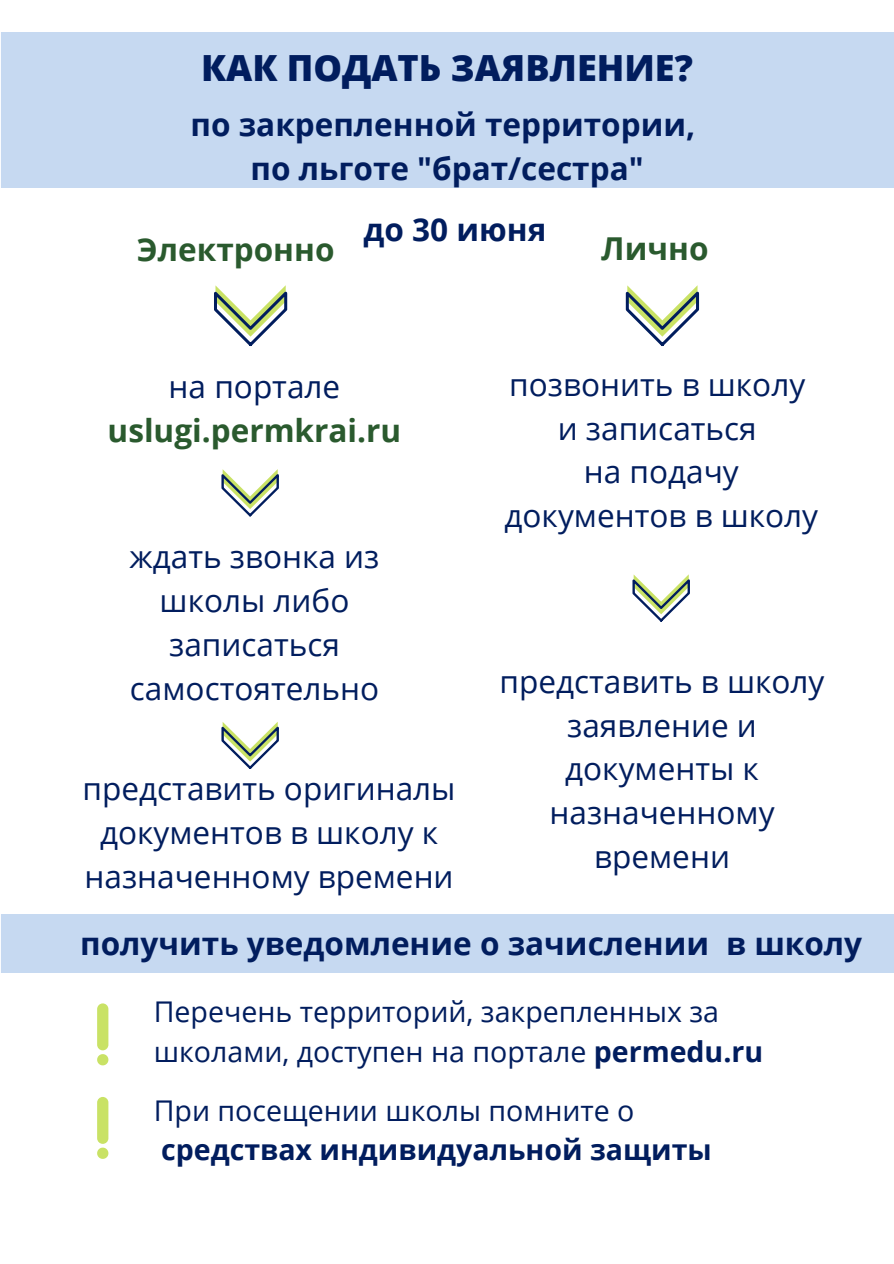
<style>
.page{position:relative;width:894px;height:1264px;background:#fff}
.page>*{position:absolute;margin:0;border:0;box-sizing:border-box;transform-origin:0 0}
.t1{font:800 36px "Open Sans";color:#011d5e}
.t2{font:31.5px/44px "Open Sans";color:#011d5e;text-align:center}
.t3{font:700 31.5px/44px "Open Sans";color:#011d5e;text-align:center}
.t4{font:700 31.5px "Open Sans";color:#2a5a2e}
.t5{font:28.5px/39.9px "Open Sans";color:#011d5e}
.t6{font:700 28.5px "Open Sans";color:#011d5e}
.s1{font-weight:700}
</style>
<div class="page">
<svg style="left:214px;top:285px;width:73px;height:61px"></svg>
<svg style="left:625px;top:285px;width:73px;height:61px"></svg>
<svg style="left:221px;top:722px;width:58px;height:47px"></svg>
<svg style="left:221px;top:469px;width:58px;height:47px"></svg>
<svg style="left:632px;top:574px;width:57px;height:47px"></svg>
<svg style="left:97px;top:1054px;width:11px;height:11px"></svg>
<div style="left:97px;top:1003px;width:11px;height:47px;background:#c9e265;border-radius:6px"></div>
<svg style="left:97px;top:1147px;width:11px;height:11px"></svg>
<div style="left:97px;top:1096px;width:11px;height:47px;background:#c9e265;border-radius:6px"></div>
<p class="t1" style="left:201px;top:42px;width:493px">КАК ПОДАТЬ ЗАЯВЛЕНИЕ?</p>
<p class="t3" style="left:190px;top:102px;width:506px">по закрепленной территории, по льготе "брат/сестра"</p>
<p class="t3" style="left:363px;top:207px;width:184px">до 30 июня</p>
<p class="t4" style="left:137px;top:227px;width:199px">Электронно</p>
<p class="t4" style="left:601px;top:226px;width:109px">Лично</p>
<p class="t2" style="left:169px;top:364px;width:173px">на портале</p>
<p class="t4" style="left:108px;top:408px;width:295px">uslugi.permkrai.ru</p>
<p class="t2" style="left:129px;top:534px;width:251px">ждать звонка из школы либо записаться самостоятельно</p>
<p class="t2" style="left:83px;top:765px;width:374px">представить оригиналы документов в школу к назначенному времени</p>
<p class="t2" style="left:504px;top:361px;width:315px">позвонить в школу и записаться<br>на подачу документов в школу</p>
<p class="t2" style="left:499px;top:658px;width:326px">представить в школу заявление и документы к назначенному времени</p>
<p class="t3" style="left:80px;top:920px;width:783px">получить уведомление о зачислении в школу</p>
<p class="t5" style="left:154px;top:990px;width:610px">Перечень территорий, закрепленных за школами, доступен на портале <span class="s1">permedu.ru</span></p>
<p class="t5" style="left:154px;top:1090px;width:482px">При посещении школы помните о</p>
<p class="t6" style="left:161px;top:1129px;width:552px">средствах индивидуальной защиты</p>
</div>
